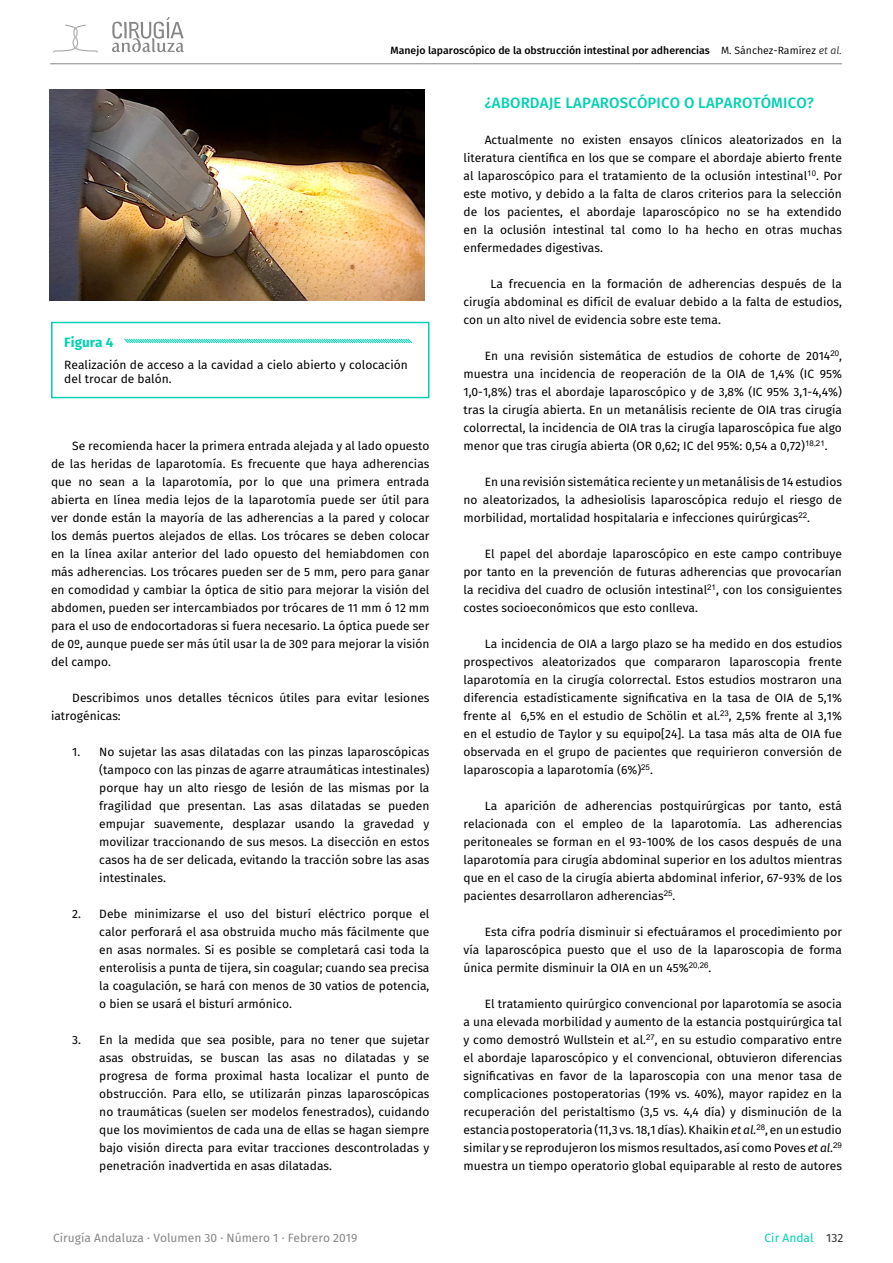
<style>
.page{position:relative;width:893px;height:1263px;background:#fff}
.page>*{position:absolute;margin:0;border:0;box-sizing:border-box;transform-origin:0 0}
.t1{font:500 15px "Fira Sans";letter-spacing:.01em;color:#00d1b2}
.t2{font:700 13.5px "Fira Sans";color:#00d1b2}
.t3{font:12px/18px "Fira Sans";color:#000;text-align:justify}
.t4{font:12px "Fira Sans";color:#878787}
.t5{font:12px "Fira Sans";color:#00d1b2}
.t6{font:500 10.5px "Fira Sans";color:#000}
.s1{font-weight:400}
.s2{font-weight:400;font-style:italic;color:#333}
.s3{font-style:italic}
.s4{color:#333}
</style>
<div class="page">
<svg style="left:53px;top:24px;width:45px;height:29px"></svg>
<svg style="left:112px;top:17px;width:72px;height:35px"></svg>
<hr style="left:50px;top:64px;width:792px;height:1px;background:#878787">
<img style="left:50px;top:89px;width:375px;height:211px">
<div style="left:51px;top:322px;width:378px;height:76px;border:2px solid #00d1b2"></div>
<svg style="left:124px;top:338px;width:288px;height:6px"></svg>
<p class="t6" style="left:391px;top:42px;width:453px">Manejo laparoscópico de la obstrucción intestinal por adherencias <span class="s1">M. Sánchez-Ramírez</span> <span class="s2">et al.</span></p>
<p class="t1" style="left:485px;top:91px;width:331px">¿ABORDAJE LAPAROSCÓPICO O LAPAROTÓMICO?</p>
<p class="t3" style="left:463px;top:130px;width:380px;text-indent:21px">Actualmente no existen ensayos clínicos aleatorizados en la literatura científica en los que se compare el abordaje abierto frente al laparoscópico para el tratamiento de la oclusión intestinal<sup>10</sup>. Por este motivo, y debido a la falta de claros criterios para la selección de los pacientes, el abordaje laparoscópico no se ha extendido en la oclusión intestinal tal como lo ha hecho en otras muchas enfermedades digestivas.</p>
<p class="t3" style="left:463px;top:274px;width:380px;text-indent:27px">La frecuencia en la formación de adherencias después de la cirugía abdominal es difícil de evaluar debido a la falta de estudios, con un alto nivel de evidencia sobre este tema.</p>
<p class="t3" style="left:463px;top:346px;width:380px;text-indent:21px">En una revisión sistemática de estudios de cohorte de 2014<sup>20</sup>, muestra una incidencia de reoperación de la OIA de 1,4% (IC 95% 1,0-1,8%) tras el abordaje laparoscópico y de 3,8% (IC 95% 3,1-4,4%) tras la cirugía abierta. En un metanálisis reciente de OIA tras cirugía colorrectal, la incidencia de OIA tras la cirugía laparoscópica fue algo menor que tras cirugía abierta (OR 0,62; IC del 95%: 0,54 a 0,72)<sup>18,21</sup>.</p>
<p class="t3" style="left:463px;top:472px;width:380px;text-indent:21px">En una revisión sistemática reciente y un metanálisis de 14 estudios no aleatorizados, la adhesiolisis laparoscópica redujo el riesgo de morbilidad, mortalidad hospitalaria e infecciones quirúrgicas<sup>22</sup>.</p>
<p class="t3" style="left:463px;top:544px;width:380px;text-indent:21px">El papel del abordaje laparoscópico en este campo contribuye por tanto en la prevención de futuras adherencias que provocarían la recidiva del cuadro de oclusión intestinal<sup>21</sup>, con los consiguientes costes socioeconómicos que esto conlleva.</p>
<p class="t3" style="left:463px;top:634px;width:380px;text-indent:21px">La incidencia de OIA a largo plazo se ha medido en dos estudios prospectivos aleatorizados que compararon laparoscopia frente laparotomía en la cirugía colorrectal. Estos estudios mostraron una diferencia estadísticamente significativa en la tasa de OIA de 5,1% frente al 6,5% en el estudio de Schölin et al.<sup>23</sup>, 2,5% frente al 3,1% en el estudio de Taylor y su equipo[24]. La tasa más alta de OIA fue observada en el grupo de pacientes que requirieron conversión de laparoscopia a laparotomía (6%)<sup>25</sup>.</p>
<p class="t3" style="left:463px;top:796px;width:380px;text-indent:21px">La aparición de adherencias postquirúrgicas por tanto, está relacionada con el empleo de la laparotomía. Las adherencias peritoneales se forman en el 93-100% de los casos después de una laparotomía para cirugía abdominal superior en los adultos mientras que en el caso de la cirugía abierta abdominal inferior, 67-93% de los pacientes desarrollaron adherencias<sup>25</sup>.</p>
<p class="t3" style="left:463px;top:922px;width:380px;text-indent:21px">Esta cifra podría disminuir si efectuáramos el procedimiento por vía laparoscópica puesto que el uso de la laparoscopia de forma única permite disminuir la OIA en un 45%<sup>20,26</sup>.</p>
<p class="t3" style="left:463px;top:994px;width:380px;text-indent:21px">El tratamiento quirúrgico convencional por laparotomía se asocia a una elevada morbilidad y aumento de la estancia postquirúrgica tal y como demostró Wullstein et al.<sup>27</sup>, en su estudio comparativo entre el abordaje laparoscópico y el convencional, obtuvieron diferencias significativas en favor de la laparoscopia con una menor tasa de complicaciones postoperatorias (19% vs. 40%), mayor rapidez en la recuperación del peristaltismo (3,5 vs. 4,4 día) y disminución de la estancia postoperatoria (11,3 vs. 18,1 días). Khaikin <span class="s3">et al.</span><sup>28</sup>, en un estudio similar y se reprodujeron los mismos resultados, así como Poves <span class="s3">et al.</span><sup>29 </sup>muestra un tiempo operatorio global equiparable al resto de autores</p>
<p class="t2" style="left:64px;top:331px;width:51px">Figura 4</p>
<p class="t3" style="left:64px;top:357px;width:345px;line-height:14.4px">Realización de acceso a la cavidad a cielo abierto y colocación del trocar de balón.</p>
<p class="t3" style="left:51px;top:436px;width:380px;text-indent:21px">Se recomienda hacer la primera entrada alejada y al lado opuesto de las heridas de laparotomía. Es frecuente que haya adherencias que no sean a la laparotomía, por lo que una primera entrada abierta en línea media lejos de la laparotomía puede ser útil para ver donde están la mayoría de las adherencias a la pared y colocar los demás puertos alejados de ellas. Los trócares se deben colocar en la línea axilar anterior del lado opuesto del hemiabdomen con más adherencias. Los trócares pueden ser de 5 mm, pero para ganar en comodidad y cambiar la óptica de sitio para mejorar la visión del abdomen, pueden ser intercambiados por trócares de 11 mm ó 12 mm para el uso de endocortadoras si fuera necesario. La óptica puede ser de 0º, aunque puede ser más útil usar la de 30º para mejorar la visión del campo.</p>
<p class="t3" style="left:51px;top:688px;width:380px;text-indent:21px">Describimos unos detalles técnicos útiles para evitar lesiones iatrogénicas:</p>
<p class="t3" style="left:99px;top:742px;width:332px;text-indent:-27px">1. No sujetar las asas dilatadas con las pinzas laparoscópicas (tampoco con las pinzas de agarre atraumáticas intestinales) porque hay un alto riesgo de lesión de las mismas por la fragilidad que presentan. Las asas dilatadas se pueden empujar suavemente, desplazar usando la gravedad y movilizar traccionando de sus mesos. La disección en estos casos ha de ser delicada, evitando la tracción sobre las asas intestinales.</p>
<p class="t3" style="left:99px;top:904px;width:332px;text-indent:-27px">2. Debe minimizarse el uso del bisturí eléctrico porque el calor perforará el asa obstruida mucho más fácilmente que en asas normales. Si es posible se completará casi toda la enterolisis a punta de tijera, sin coagular; cuando sea precisa la coagulación, se hará con menos de 30 vatios de potencia, o bien se usará el bisturí armónico.</p>
<p class="t3" style="left:99px;top:1030px;width:332px;text-indent:-27px">3. En la medida que sea posible, para no tener que sujetar asas obstruidas, se buscan las asas no dilatadas y se progresa de forma proximal hasta localizar el punto de obstrucción. Para ello, se utilizarán pinzas laparoscópicas no traumáticas (suelen ser modelos fenestrados), cuidando que los movimientos de cada una de ellas se hagan siempre bajo visión directa para evitar tracciones descontroladas y penetración inadvertida en asas dilatadas.</p>
<p class="t4" style="left:53px;top:1229px;width:306px">Cirugía Andaluza · Volumen 30 · Número 1 · Febrero 2019</p>
<p class="t5" style="left:765px;top:1229px;width:80px">Cir Andal <span class="s4">132</span></p>
</div>
